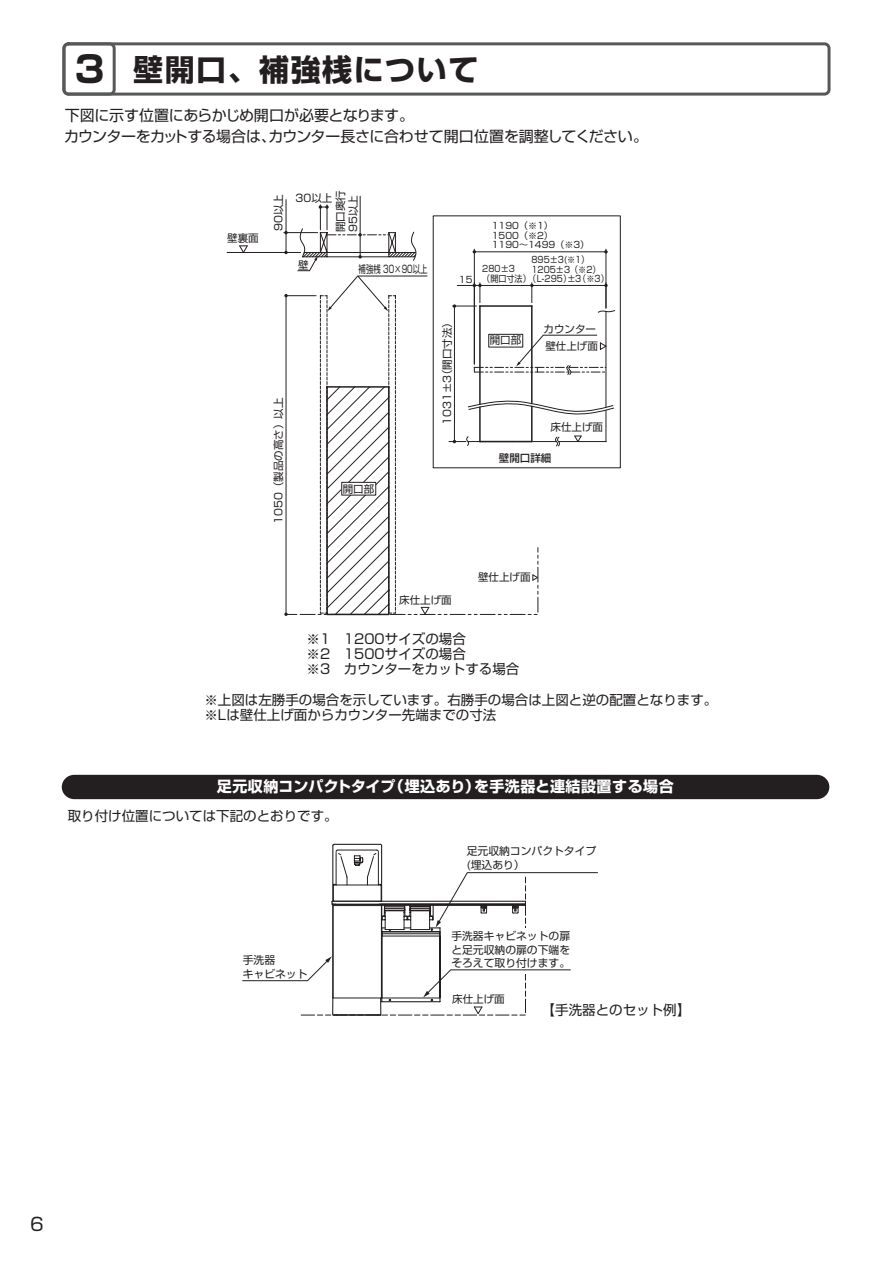
<style>
.page{position:relative;width:893px;height:1263px;background:#fff}
.page>*{position:absolute;margin:0;border:0;box-sizing:border-box;transform-origin:0 0}
.t1{font:700 30px "Shin Go Pro";letter-spacing:.05em;color:#231f20}
.t2{font:18px "Shin Go Pro";color:#231f20}
.t3{font:15px/21px "Shin Go Pro";letter-spacing:-.03em;color:#231f20}
.t4{font:700 15px "Shin Go Pro";letter-spacing:.035em;color:#fff}
.t5{font:13.5px/15px "Shin Go";color:#231f20}
.t6{font:10.8px/13.5px "Shin Go";color:#231f20}
.t7{font:10.5px/12.8px "Shin Go";color:#231f20}
.t8{font:10.5px "Shin Go";color:#231f20;scale:.7 1}
.t9{font:500 10.5px "Shin Go";color:#231f20}
.t10{font:9px/9.8px "Shin Go";color:#231f20;scale:.9 1}
.t11{font:9px/9.8px "Shin Go";color:#231f20}
.s1{font-size:36.45px}
</style>
<div class="page">
<hr style="left:286px;top:200px;width:1px;height:52px;background:#231f20">
<hr style="left:227px;top:252px;width:74px;height:1px;background:#231f20">
<hr style="left:360px;top:196px;width:1px;height:61px;background:#231f20">
<div style="left:62px;top:42px;width:768px;height:54px;border:3px solid #57585a;border-radius:5px"></div>
<div style="left:62px;top:42px;width:54px;height:54px;border:3px solid #57585a;border-radius:5px"></div>
<div style="left:62px;top:775px;width:767px;height:24px;background:#231f20;border-radius:12px"></div>
<svg style="left:239px;top:245px;width:9px;height:7px"></svg>
<svg style="left:284px;top:205px;width:331px;height:411px"></svg>
<svg style="left:242px;top:843px;width:356px;height:173px"></svg>
<h1 class="t1" style="left:75px;top:46px;width:405px"><span class="s1">3</span> 壁開口、補強桟について</h1>
<p class="t3" style="left:64px;top:103px;width:585px">下図に示す位置にあらかじめ開口が必要となります。<br>カウンターをカットする場合は、カウンター長さに合わせて開口位置を調整してください。</p>
<p class="t7" style="left:227px;top:231px;width:33px">壁裏面</p>
<p class="t7" style="left:271px;top:231px;width:38px;rotate:-90deg">90以上</p>
<p class="t7" style="left:296px;top:191px;width:38px">30以上</p>
<p class="t7" style="left:334px;top:232px;width:43px;rotate:-90deg">開口奥行<br>95以上</p>
<p class="t7" style="left:298px;top:258px;width:12px">壁</p>
<p class="t8" style="left:359px;top:262px;width:100px">補強桟 30×90以上</p>
<p class="t11" style="left:492px;top:220px;width:99px">1190（※1）<br>1500（※2）<br>1190～1499（※3）</p>
<p class="t10" style="left:531px;top:254px;width:66px">895±3(※1）</p>
<p class="t10" style="left:531px;top:264px;width:78px">1205±3（※2）</p>
<p class="t10" style="left:528px;top:273px;width:91px">（Ｌ-295）±3（※3）</p>
<p class="t10" style="left:459px;top:263px;width:81px;text-indent:23px">280±3<br>15 （開口寸法）</p>
<p class="t7" style="left:271px;top:524px;width:128px;rotate:-90deg">1050（製品の高さ）以上</p>
<p class="t7" style="left:343px;top:481px;width:33px">開口部</p>
<p class="t7" style="left:440px;top:425px;width:110px;rotate:-90deg">1031±3（開口寸法）</p>
<p class="t7" style="left:490px;top:333px;width:33px">開口部</p>
<p class="t7" style="left:544px;top:322px;width:54px">カウンター</p>
<p class="t7" style="left:545px;top:339px;width:54px">壁仕上げ面</p>
<p class="t7" style="left:551px;top:420px;width:54px">床仕上げ面</p>
<p class="t9" style="left:499px;top:451px;width:54px">壁開口詳細</p>
<p class="t7" style="left:399px;top:593px;width:54px">床仕上げ面</p>
<p class="t7" style="left:478px;top:570px;width:54px">壁仕上げ面</p>
<p class="t5" style="left:307px;top:631px;width:214px">※1 1200サイズの場合<br>※2 1500サイズの場合<br>※3 カウンターをカットする場合</p>
<p class="t5" style="left:204px;top:691px;width:515px">※上図は左勝手の場合を示しています。右勝手の場合は上図と逆の配置となります。※Lは壁仕上げ面からカウンター先端までの寸法</p>
<p class="t4" style="left:217px;top:774px;width:458px">足元収納コンパクトタイプ（埋込あり）を手洗器と連結設置する場合</p>
<p class="t5" style="left:68px;top:807px;width:271px">取り付け位置については下記のとおりです。</p>
<p class="t6" style="left:243px;top:952px;width:66px">手洗器<br>キャビネット</p>
<p class="t6" style="left:467px;top:844px;width:131px">足元収納コンパクトタイプ(埋込あり）</p>
<p class="t6" style="left:451px;top:928px;width:120px;text-align:justify">手洗器キャビネットの扉と足元収納の扉の下端をそろえて取り付けます。</p>
<p class="t5" style="left:542px;top:1002px;width:150px">【手洗器とのセット例】</p>
<p class="t7" style="left:452px;top:992px;width:54px">床仕上げ面</p>
<h2 class="t2" style="left:30px;top:1209px;width:15px">6</h2>
</div>
